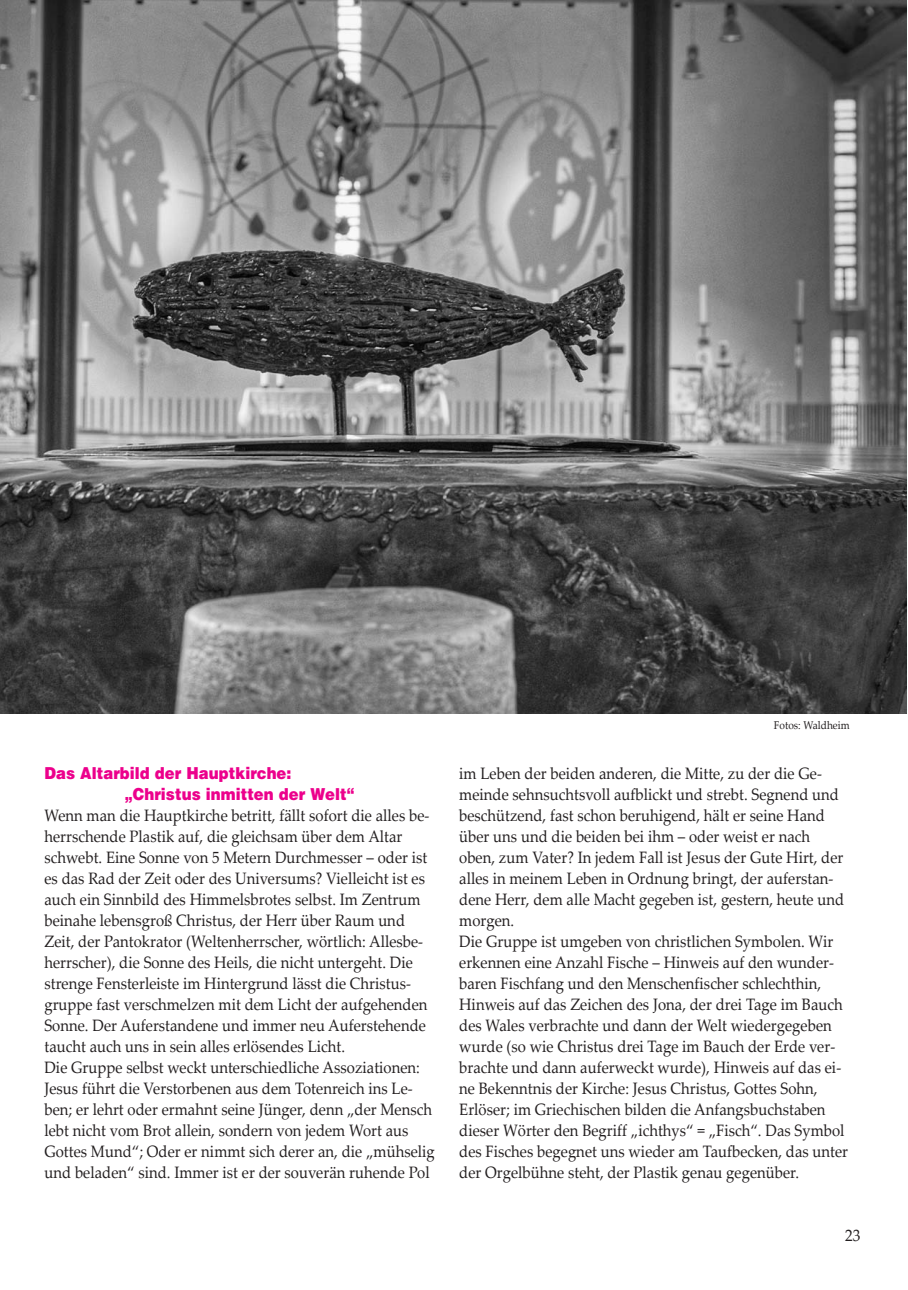
<style>
.page{position:relative;width:908px;height:1290px;background:#fff}
.page>*{position:absolute;margin:0;border:0;box-sizing:border-box;transform-origin:0 0}
.t1{font:16.5px/21px "Palatino Linotype";color:#231f20;scale:.9 1}
.t2{font:900 16.5px/21px "Helvetica";letter-spacing:.005em;color:#ec008c;scale:.9 1}
.t3{font:16.5px "Palatino Linotype";color:#231f20;scale:.93 1}
.t4{font:11.25px "Palatino Linotype";letter-spacing:.005em;color:#231f20;scale:.9 1}
</style>
<div class="page">
<img style="left:0;top:1px;width:906px;height:713px">
<p class="t2" style="left:125px;top:764px;width:256px;text-indent:-81px">Das Altarbild der Hauptkirche: „Christus inmitten der Welt“</p>
<p class="t1" style="left:44px;top:807px;width:435px">Wenn man die Hauptkirche betritt, fällt sofort die alles be&shy;herrschende Plastik auf, die gleichsam über dem Altar schwebt. Eine Sonne von 5 Metern Durchmesser – oder ist es das Rad der Zeit oder des Universums? Vielleicht ist es auch ein Sinnbild des Himmelsbrotes selbst. Im Zentrum beinahe lebensgroß Christus, der Herr über Raum und Zeit, der Pantokrator (Weltenherrscher, wörtlich: Allesbe&shy;herrscher), die Sonne des Heils, die nicht untergeht. Die strenge Fensterleiste im Hintergrund lässt die Christus&shy;gruppe fast verschmelzen mit dem Licht der aufgehenden Sonne. Der Auferstandene und immer neu Auferstehende taucht auch uns in sein alles erlösendes Licht.<br>Die Gruppe selbst weckt unterschiedliche Assoziationen:<br>Jesus führt die Verstorbenen aus dem Totenreich ins Le&shy;ben; er lehrt oder ermahnt seine Jünger, denn „der Mensch lebt nicht vom Brot allein, sondern von jedem Wort aus Gottes Mund“; Oder er nimmt sich derer an, die „mühselig und beladen“ sind. Immer ist er der souverän ruhende Pol</p>
<p class="t4" style="left:773px;top:720px;width:86px">Fotos: Waldheim</p>
<p class="t1" style="left:459px;top:765px;width:433px">im Leben der beiden anderen, die Mitte, zu der die Ge&shy;meinde sehnsuchtsvoll aufblickt und strebt. Segnend und beschützend, fast schon beruhigend, hält er seine Hand über uns und die beiden bei ihm – oder weist er nach oben, zum Vater? In jedem Fall ist Jesus der Gute Hirt, der alles in meinem Leben in Ordnung bringt, der auferstan&shy;dene Herr, dem alle Macht gegeben ist, gestern, heute und morgen.<br>Die Gruppe ist umgeben von christlichen Symbolen. Wir erkennen eine Anzahl Fische – Hinweis auf den wunder&shy;baren Fischfang und den Menschenfischer schlechthin, Hinweis auf das Zeichen des Jona, der drei Tage im Bauch des Wales verbrachte und dann der Welt wiedergegeben wurde (so wie Christus drei Tage im Bauch der Erde ver&shy;brachte und dann auferweckt wurde), Hinweis auf das ei&shy;ne Bekenntnis der Kirche: Jesus Christus, Gottes Sohn, Erlöser; im Griechischen bilden die Anfangsbuchstaben dieser Wörter den Begriff „ichthys“ = „Fisch“. Das Symbol des Fisches begegnet uns wieder am Taufbecken, das unter der Orgelbühne steht, der Plastik genau gegenüber.</p>
<p class="t3" style="left:845px;top:1229px;width:18px">23</p>
</div>
